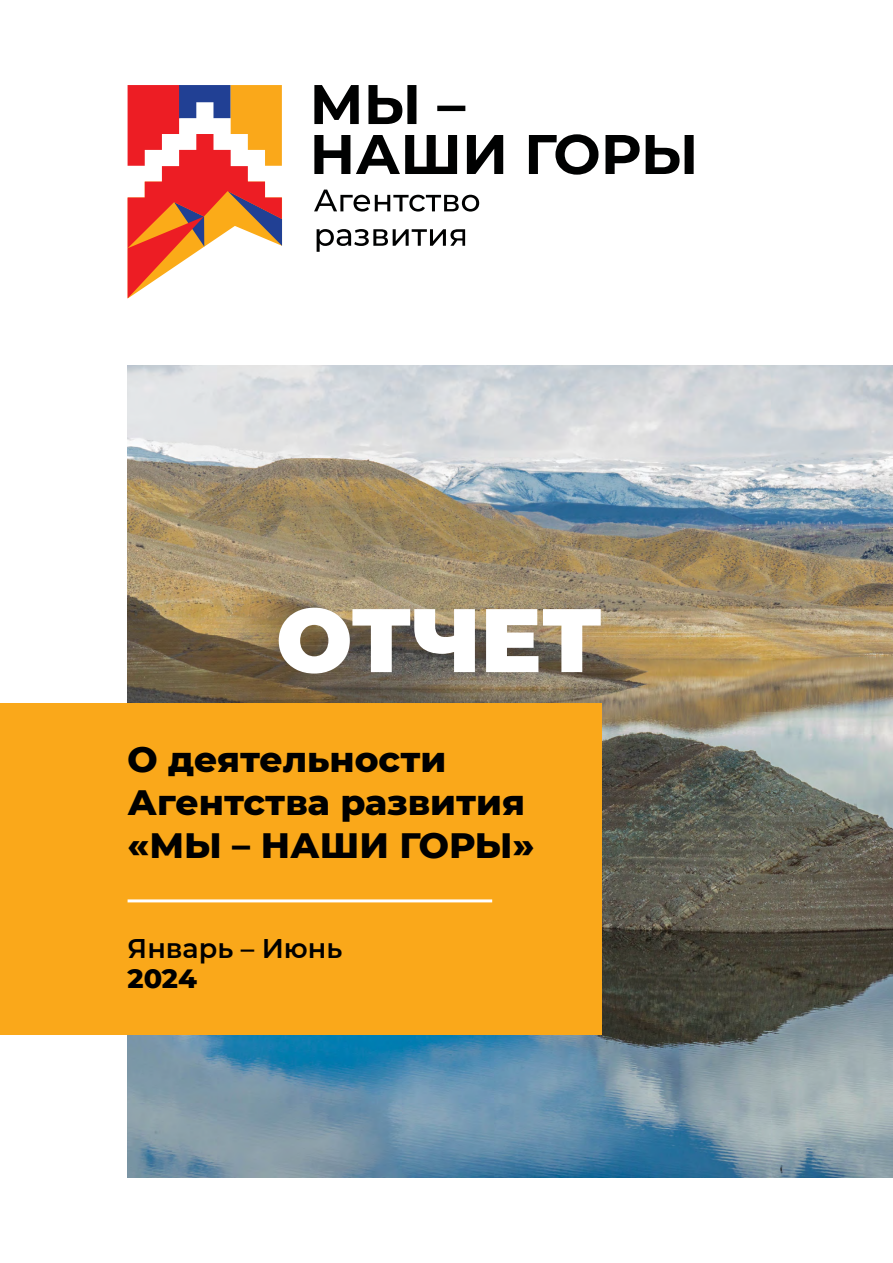
<style>
.page{position:relative;width:893px;height:1263px;background:#fff}
.page>*{position:absolute;margin:0;border:0;box-sizing:border-box;transform-origin:0 0}
.t1{font:900 90px "Montserrat";color:#fff}
.t2{font:800 36px/43.2px "Montserrat";color:#000}
.t3{font:600 27px "Montserrat";color:#000}
.t4{font:800 27px "Montserrat";color:#000}
</style>
<div class="page">
<img style="left:128px;top:366px;width:765px;height:812px">
<svg style="left:314px;top:190px;width:165px;height:62px"></svg>
<svg style="left:314px;top:85px;width:380px;height:90px"></svg>
<svg style="left:128px;top:85px;width:154px;height:213px"></svg>
<div style="left:0;top:703px;width:602px;height:331px;background:#faa81a"></div>
<hr style="left:128px;top:899px;width:364px;height:3px;background:#fff">
<h1 class="t1" style="left:277px;top:572px;width:327px">ОТЧЕТ</h1>
<p class="t2" style="left:128px;top:735px;width:408px">О деятельности<br>Агентства развития «МЫ – НАШИ ГОРЫ»</p>
<p class="t3" style="left:128px;top:930px;width:216px">Январь – Июнь</p>
<p class="t4" style="left:128px;top:959px;width:71px">2024</p>
</div>
